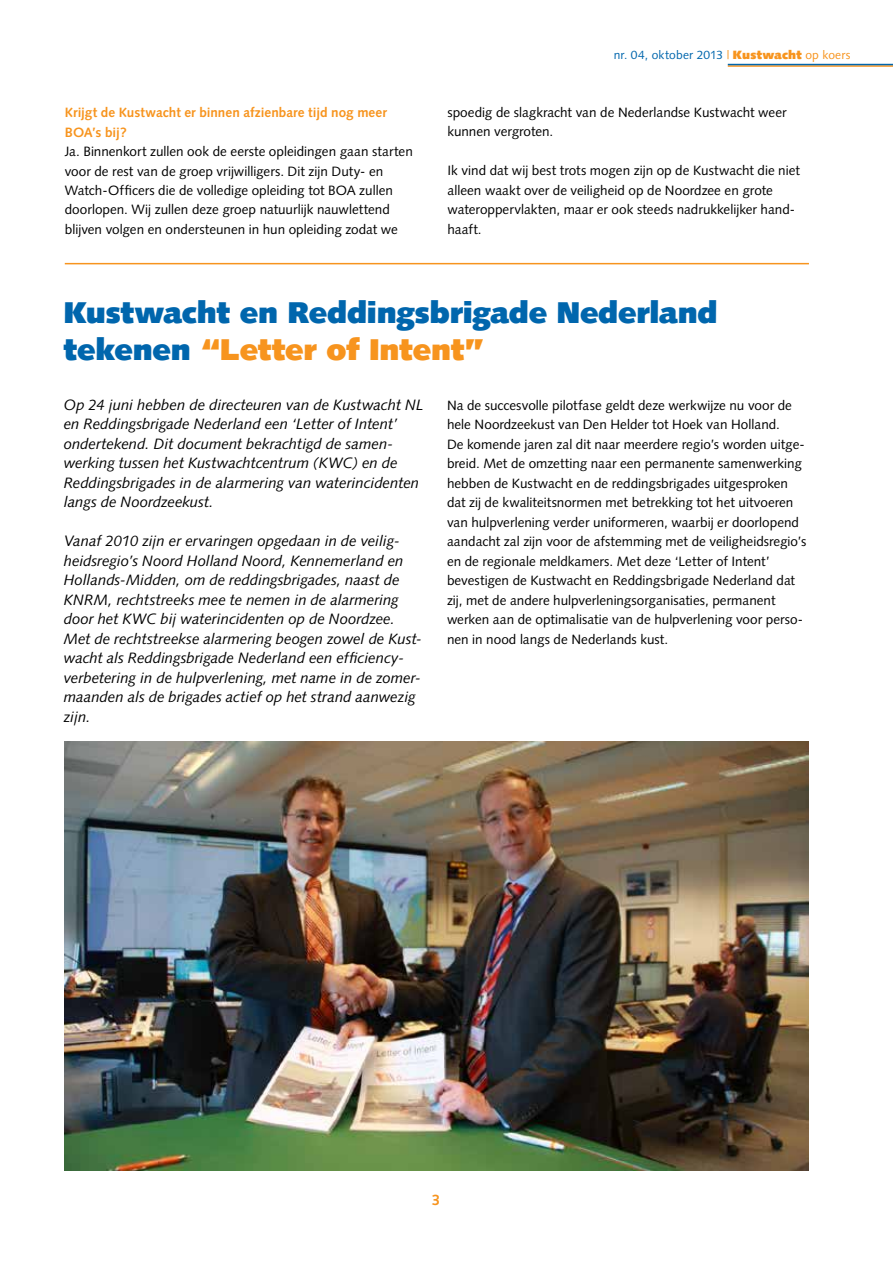
<style>
.page{position:relative;width:893px;height:1263px;background:#fff}
.page>*{position:absolute;margin:0;border:0;box-sizing:border-box;transform-origin:0 0}
.t1{font:900 30px/37.5px "Syntax";letter-spacing:-.005em;color:#0066ad}
.t2{font:italic 15px/19.5px "Syntax";letter-spacing:-.005em;color:#000}
.t3{font:700 15px "Syntax";color:#f7941e}
.t4{font:13.5px/19.5px "Syntax";color:#000}
.t5{font:700 13.5px/19.5px "Syntax";color:#f7941e}
.t6{font:12px "Syntax";letter-spacing:.015em;color:#0066ad}
.s1{color:#f7941e}
.s2{font-weight:900;color:#f7941e}
</style>
<div class="page">
<img style="left:65px;top:741px;width:744px;height:429px">
<hr style="left:65px;top:263px;width:744px;height:1px;background:#f7941e">
<hr style="left:728px;top:65px;width:165px;height:2px;background:#f7941e">
<hr style="left:728px;top:64px;width:165px;height:1px;background:#0066ad">
<p class="t5" style="left:65px;top:103px;width:324px">Krijgt de Kustwacht er binnen afzienbare tijd nog meer<br>BOA’s bij?</p>
<p class="t4" style="left:65px;top:142px;width:350px">Ja. Binnenkort zullen ook de eerste opleidingen gaan starten voor de rest van de groep vrijwilligers. Dit zijn Duty- en Watch-Officers die de volledige opleiding tot BOA zullen doorlopen. Wij zullen deze groep natuurlijk nauwlettend blijven volgen en ondersteunen in hun opleiding zodat we</p>
<p class="t6" style="left:614px;top:47px;width:238px">nr. 04, oktober 2013 <span class="s1">|</span> <span class="s2">Kustwacht</span> <span class="s1">op koers</span></p>
<p class="t4" style="left:447px;top:103px;width:341px">spoedig de slagkracht van de Nederlandse Kustwacht weer kunnen vergroten.</p>
<p class="t4" style="left:447px;top:161px;width:354px">Ik vind dat wij best trots mogen zijn op de Kustwacht die niet alleen waakt over de veiligheid op de Noordzee en grote wateroppervlakten, maar er ook steeds nadrukkelijker hand&shy;haaft.</p>
<h1 class="t1" style="left:64px;top:294px;width:655px">Kustwacht en Reddingsbrigade Nederland tekenen <span class="s1">“Letter of Intent”</span></h1>
<p class="t2" style="left:64px;top:395px;width:361px">Op 24 juni hebben de directeuren van de Kustwacht NL en Reddingsbrigade Nederland een ‘Letter of Intent’ ondertekend. Dit document bekrachtigd de samen&shy;werking tussen het Kustwachtcentrum (KWC) en de Reddingsbrigades in de alarmering van waterincidenten langs de Noordzeekust.</p>
<p class="t2" style="left:64px;top:531px;width:360px">Vanaf 2010 zijn er ervaringen opgedaan in de veilig&shy;heidsregio’s Noord Holland Noord, Kennemerland en Hollands-Midden, om de reddingsbrigades, naast de KNRM, rechtstreeks mee te nemen in de alarmering door het KWC bij waterincidenten op de Noordzee.<br>Met de rechtstreekse alarmering beogen zowel de Kust&shy;wacht als Reddingsbrigade Nederland een efficiency&shy;verbetering in de hulpverlening, met name in de zomer&shy;maanden als de brigades actief op het strand aanwezig zijn.</p>
<p class="t4" style="left:447px;top:395px;width:361px">Na de succesvolle pilotfase geldt deze werkwijze nu voor de hele Noordzeekust van Den Helder tot Hoek van Holland.<br>De komende jaren zal dit naar meerdere regio’s worden uitge&shy;breid. Met de omzetting naar een permanente samenwerking hebben de Kustwacht en de reddingsbrigades uitgesproken dat zij de kwaliteitsnormen met betrekking tot het uitvoeren van hulpverlening verder uniformeren, waarbij er doorlopend aandacht zal zijn voor de afstemming met de veiligheidsregio’s en de regionale meldkamers. Met deze ‘Letter of Intent’ bevestigen de Kustwacht en Reddingsbrigade Nederland dat zij, met de andere hulpverleningsorganisaties, permanent werken aan de optimalisatie van de hulpverlening voor perso&shy;nen in nood langs de Nederlands kust.</p>
<p class="t3" style="left:432px;top:1191px;width:10px">3</p>
</div>
